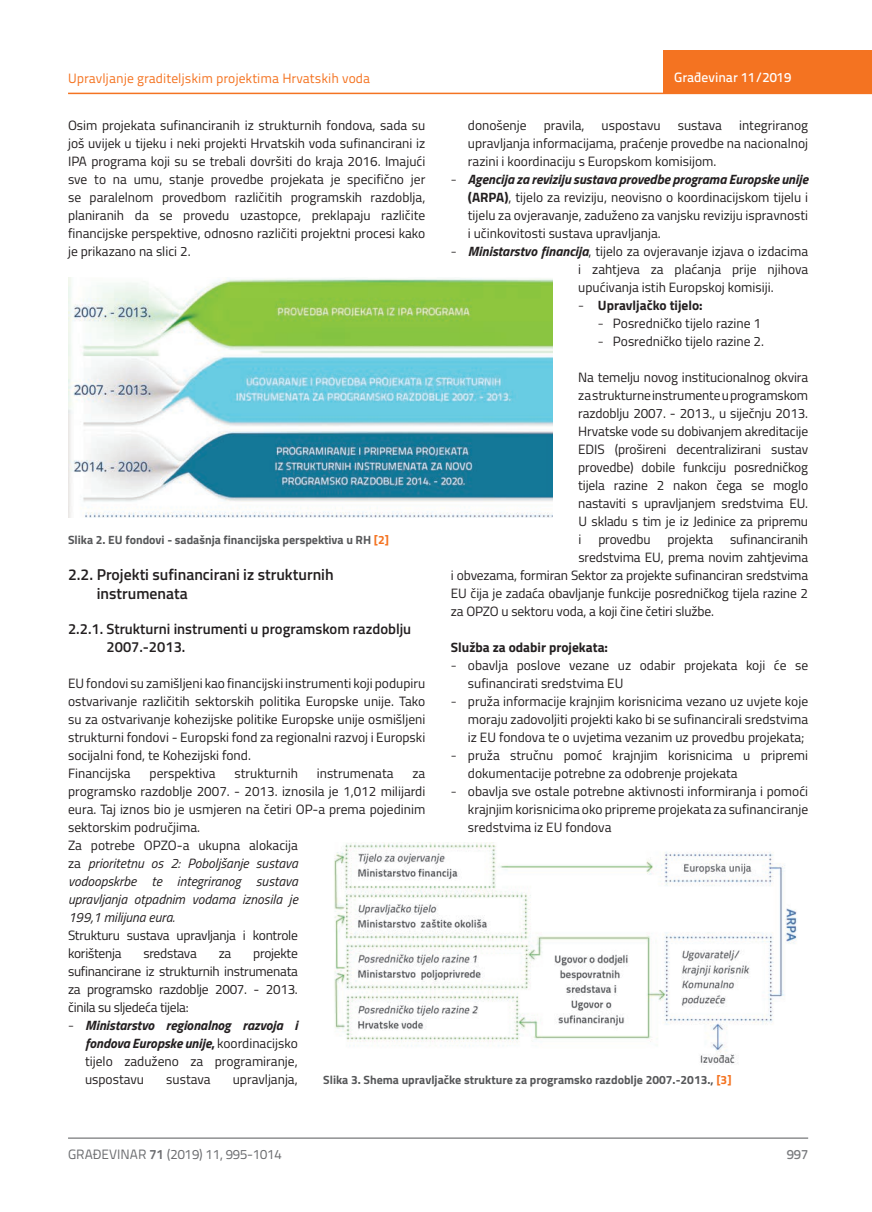
<style>
.page{position:relative;width:872px;height:1212px;background:#fff}
.page>*{position:absolute;margin:0;border:0;box-sizing:border-box;transform-origin:0 0}
.t1{font:600 15.75px/19.5px "Titillium";color:#231f20}
.t2{font:600 14.7px/18px "Titillium";color:#231f20}
.t3{font:13.5px/18px "Titillium";color:#231f20;text-align:justify}
.t4{font:13.5px/18px "Titillium";letter-spacing:-.02em;color:#231f20}
.t5{font:13.5px "Titillium Text 22 L";color:#f47321}
.t6{font:700 13.5px "Titillium";color:#231f20}
.t7{font:13.5px "Titillium Text 22 L";color:#6c6d70}
.t8{font:500 13.5px "Titillium Text 22 L";color:#fff}
.t9{font:500 13.5px "Titillium Text 22 L";color:#787a7d}
.t10{font:700 12px "Titillium";color:#57585a}
.s1{font-family:"Titillium Text 22 L";font-weight:300}
.s2{font-weight:700;font-style:italic}
.s3{font-weight:700}
.s4{color:#f47321}
.s5{font-style:italic}
</style>
<div class="page">
<hr style="left:68px;top:93px;width:804px;height:1px;background:#f47321">
<div style="left:663px;top:50px;width:209px;height:44px;background:#f47321"></div>
<hr style="left:68px;top:1138px;width:740px;height:1px;background:#57585a">
<img style="left:68px;top:277px;width:485px;height:240px">
<img style="left:334px;top:842px;width:463px;height:223px">
<p class="t5" style="left:68px;top:68px;width:304px">Upravljanje graditeljskim projektima Hrvatskih voda</p>
<p class="t3" style="left:68px;top:115px;width:359px">Osim projekata sufinanciranih iz strukturnih fondova, sada su još uvijek u tijeku i neki projekti Hrvatskih voda sufinancirani iz IPA programa koji su se trebali dovršiti do kraja 2016. Imajući sve to na umu, stanje provedbe projekata je specifično jer se paralelnom provedbom različitih programskih razdoblja, planiranih da se provedu uzastopce, preklapaju različite financijske perspektive, odnosno različiti projektni procesi kako je prikazano na slici 2.</p>
<p class="t8" style="left:674px;top:67px;width:118px">Građevinar 11/2019</p>
<p class="t3" style="left:468px;top:115px;width:60px">donošenje</p>
<p class="t3" style="left:544px;top:115px;width:42px">pravila,</p>
<p class="t3" style="left:601px;top:115px;width:61px">uspostavu</p>
<p class="t3" style="left:677px;top:115px;width:46px">sustava</p>
<p class="t3" style="left:468px;top:115px;width:342px;text-indent:271px">integriranog upravljanja informacijama, praćenje provedbe na nacionalnoj razini i koordinaciju s Europskom komisijom.</p>
<p class="t3" style="left:468px;top:169px;width:342px;text-indent:-17px"><span class="s1">-</span> <span class="s2">Agencija za reviziju sustava provedbe programa Europske unije </span><span class="s3">(ARPA)</span>, tijelo za reviziju, neovisno o koordinacijskom tijelu i tijelu za ovjeravanje, zaduženo za vanjsku reviziju ispravnosti i učinkovitosti sustava upravljanja.</p>
<p class="t3" style="left:578px;top:241px;width:231px;text-indent:-127px"><span class="s1">-</span> <span class="s2">Ministarstvo financija</span>, tijelo za ovjeravanje izjava o izdacima i zahtjeva za plaćanja prije njihova upućivanja istih Europskoj komisiji.</p>
<p class="t6" style="left:578px;top:295px;width:126px"><span class="s1">-</span> Upravljačko tijelo:</p>
<p class="t3" style="left:598px;top:313px;width:165px"><span class="s1">-</span> Posredničko tijelo razine 1</p>
<p class="t3" style="left:598px;top:331px;width:168px"><span class="s1">-</span> Posredničko tijelo razine 2.</p>
<p class="t3" style="left:578px;top:367px;width:231px">Na temelju novog institucionalnog okvira za strukturne instrumente u programskom razdoblju 2007. - 2013., u siječnju 2013.<br>Hrvatske vode su dobivanjem akreditacije EDIS (prošireni decentralizirani sustav provedbe) dobile funkciju posredničkog tijela razine 2 nakon čega se moglo nastaviti s upravljanjem sredstvima EU.<br>U skladu s tim je iz Jedinice za pripremu i</p>
<p class="t3" style="left:598px;top:529px;width:54px">provedbu</p>
<p class="t3" style="left:667px;top:529px;width:47px">projekta</p>
<p class="t3" style="left:730px;top:529px;width:80px">sufinanciranih</p>
<p class="t3" style="left:578px;top:547px;width:231px">sredstvima EU, prema novim zahtjevima</p>
<p class="t3" style="left:451px;top:565px;width:359px">i obvezama, formiran Sektor za projekte sufinanciran sredstvima</p>
<p class="t3" style="left:451px;top:583px;width:359px">EU čija je zadaća obavljanje funkcije posredničkog tijela razine 2</p>
<p class="t3" style="left:451px;top:601px;width:265px">za OPZO u sektoru voda, a koji čine četiri službe.</p>
<p class="t6" style="left:451px;top:637px;width:159px">Služba za odabir projekata:</p>
<p class="t3" style="left:468px;top:655px;width:342px;text-indent:-17px"><span class="s1">-</span> obavlja poslove vezane uz odabir projekata koji će se sufinancirati sredstvima EU</p>
<p class="t3" style="left:468px;top:691px;width:342px;text-indent:-17px"><span class="s1">-</span> pruža informacije krajnjim korisnicima vezano uz uvjete koje moraju zadovoljiti projekti kako bi se sufinancirali sredstvima iz EU fondova te o uvjetima vezanim uz provedbu projekata;</p>
<p class="t3" style="left:468px;top:745px;width:342px;text-indent:-17px"><span class="s1">-</span> pruža stručnu pomoć krajnjim korisnicima u pripremi dokumentacije potrebne za odobrenje projekata</p>
<p class="t3" style="left:468px;top:781px;width:342px;text-indent:-17px"><span class="s1">-</span> obavlja sve ostale potrebne aktivnosti informiranja i pomoći krajnjim korisnicima oko pripreme projekata za sufinanciranje sredstvima iz EU fondova</p>
<p class="t10" style="left:68px;top:530px;width:322px">Slika 2. EU fondovi - sadašnja financijska perspektiva u RH <span class="s4">[2]</span></p>
<p class="t1" style="left:97px;top:564px;width:238px;text-indent:-29px">2.2. Projekti sufinancirani iz strukturnih instrumenata</p>
<p class="t2" style="left:107px;top:619px;width:306px;text-indent:-38px">2.2.1. Strukturni instrumenti u programskom razdoblju<br>2007.-2013.</p>
<p class="t3" style="left:68px;top:674px;width:359px;text-align:left">EU fondovi su zamišljeni kao financijski instrumenti koji podupiru ostvarivanje različitih sektorskih politika Europske unije. Tako su za ostvarivanje kohezijske politike Europske unije osmišljeni strukturni fondovi - Europski fond za regionalni razvoj i Europski socijalni fond, te Kohezijski fond.<br>Financijska</p>
<p class="t3" style="left:149px;top:764px;width:68px">perspektiva</p>
<p class="t3" style="left:234px;top:764px;width:65px">strukturnih</p>
<p class="t3" style="left:317px;top:764px;width:78px">instrumenata</p>
<p class="t3" style="left:68px;top:764px;width:359px;text-align:left;text-indent:344px">za programsko razdoblje 2007. - 2013. iznosila je 1,012 milijardi eura. Taj iznos bio je usmjeren na četiri OP-a prema pojedinim sektorskim područjima.<br>Za potrebe OPZO-a ukupna alokacija<br>za <span class="s5">prioritetnu os 2: Poboljšanje sustava<br>vodoopskrbe te integriranog sustava<br>upravljanja otpadnim vodama iznosila je<br>199,1 milijuna eura.</span></p>
<p class="t4" style="left:68px;top:926px;width:231px">Strukturu sustava upravljanja i kontrole korištenja</p>
<p class="t3" style="left:68px;top:944px;width:231px;text-indent:185px">projekte sufinancirane iz strukturnih instrumenata za programsko razdoblje 2007. - 2013. činila su sljedeća tijela:</p>
<p class="t3" style="left:85px;top:1016px;width:214px;text-indent:-17px"><span class="s1">-</span> <span class="s2">Ministarstvo regionalnog razvoja i fondova Europske unije</span><span class="s3">,</span> koordinacijsko tijelo zaduženo za programiranje, uspostavu</p>
<p class="t4" style="left:143px;top:944px;width:55px">sredstava</p>
<p class="t3" style="left:219px;top:944px;width:14px">za</p>
<p class="t3" style="left:166px;top:1070px;width:46px">sustava</p>
<p class="t3" style="left:233px;top:1070px;width:66px">upravljanja,</p>
<p class="t10" style="left:323px;top:1071px;width:410px">Slika 3. Shema upravljačke strukture za programsko razdoblje 2007.-2013., <span class="s4">[3]</span></p>
<p class="t7" style="left:68px;top:1144px;width:215px">GRAĐEVINAR <span class="s3">71</span> (2019) 11, 995-1014</p>
<p class="t9" style="left:786px;top:1144px;width:23px">997</p>
</div>
